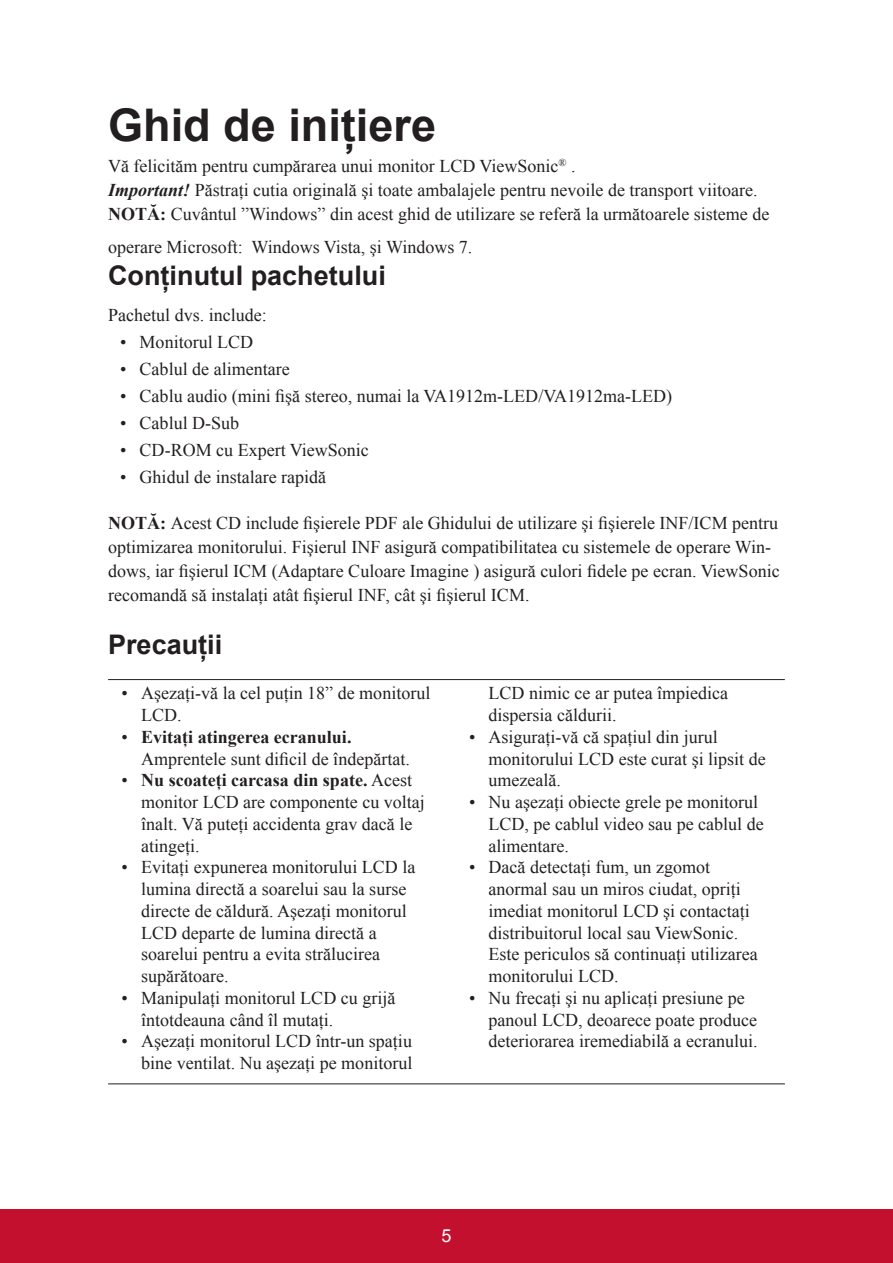
<style>
.page{position:relative;width:893px;height:1263px;background:#fff}
.page>*{position:absolute;margin:0;border:0;box-sizing:border-box;transform-origin:0 0}
.t1{font:700 45px "Arial";color:#231f20}
.t2{font:700 27px "Arial";color:#231f20}
.t3{font:18px/21.8px "Times New Roman";color:#231f20}
.t4{font:18px "Arial";color:#fff}
.s1{font-weight:700;font-style:italic}
.s2{font-weight:700}
</style>
<div class="page">
<div style="left:0;top:1210px;width:892px;height:53px;background:#c3102f"></div>
<hr style="left:108px;top:679px;width:676px;height:1px;background:#231f20">
<hr style="left:108px;top:1083px;width:676px;height:1px;background:#231f20">
<h1 class="t1" style="left:108px;top:95px;width:329px">Ghid de iniţiere</h1>
<p class="t3" style="left:108px;top:154px;width:662px;line-height:24px">Vă felicităm pentru cumpărarea unui monitor LCD ViewSonic<sup>®</sup> .<br><span class="s1">Important!</span> Păstraţi cutia originală şi toate ambalajele pentru nevoile de transport viitoare.<br><span class="s2">NOTĂ:</span> Cuvântul ”Windows” din acest ghid de utilizare se referă la următoarele sisteme de</p>
<p class="t3" style="left:108px;top:235px;width:365px">operare Microsoft: Windows Vista, şi Windows 7.</p>
<h2 class="t2" style="left:108px;top:258px;width:279px">Conţinutul pachetului</h2>
<p class="t3" style="left:108px;top:304px;width:160px">Pachetul dvs. include:</p>
<p class="t3" style="left:120px;top:331px;width:135px">• Monitorul LCD</p>
<p class="t3" style="left:120px;top:358px;width:171px">• Cablul de alimentare</p>
<p class="t3" style="left:120px;top:385px;width:553px">• Cablu audio (mini fişă stereo, numai la VA1912m-LED/VA1912ma-LED)</p>
<p class="t3" style="left:120px;top:412px;width:120px">• Cablul D-Sub</p>
<p class="t3" style="left:120px;top:439px;width:250px">• CD-ROM cu Expert ViewSonic</p>
<p class="t3" style="left:120px;top:466px;width:207px">• Ghidul de instalare rapidă</p>
<p class="t3" style="left:108px;top:510px;width:672px;line-height:24px"><span class="s2">NOTĂ:</span> Acest CD include fişierele PDF ale Ghidului de utilizare şi fişierele INF/ICM pentru optimizarea monitorului. Fişierul INF asigură compatibilitatea cu sistemele de operare Win&shy;dows, iar fişierul ICM (Adaptare Culoare Imagine ) asigură culori fidele pe ecran. ViewSonic recomandă să instalaţi atât fişierul INF, cât şi fişierul ICM.</p>
<h2 class="t2" style="left:108px;top:627px;width:116px">Precauţii</h2>
<p class="t3" style="left:141px;top:682px;width:290px;text-indent:-19px">• Aşezaţi-vă la cel puţin 18” de monitorul<br>LCD.</p>
<p class="t3" style="left:141px;top:725px;width:270px;text-indent:-19px">• <span class="s2">Evitaţi atingerea ecranului.<br></span>Amprentele sunt dificil de îndepărtat.</p>
<p class="t3" style="left:141px;top:769px;width:285px;text-indent:-19px">• <span class="s2">Nu scoateţi carcasa din spate.</span> Acest monitor LCD are componente cu voltaj înalt. Vă puteţi accidenta grav dacă le atingeţi.</p>
<p class="t3" style="left:141px;top:856px;width:275px;text-indent:-19px">• Evitaţi expunerea monitorului LCD la lumina directă a soarelui sau la surse directe de căldură. Aşezaţi monitorul<br>LCD departe de lumina directă a soarelui pentru a evita strălucirea supărătoare.</p>
<p class="t3" style="left:141px;top:986px;width:255px;text-indent:-19px">• Manipulaţi monitorul LCD cu grijă întotdeauna când îl mutaţi.</p>
<p class="t3" style="left:122px;top:1030px;width:292px;text-align:right">• Aşezaţi monitorul LCD într-un spaţiu bine ventilat. Nu aşezaţi pe monitorul</p>
<p class="t3" style="left:488px;top:682px;width:241px">LCD nimic ce ar putea împiedica dispersia căldurii.</p>
<p class="t3" style="left:488px;top:725px;width:279px;text-indent:-19px">• Asiguraţi-vă că spaţiul din jurul monitorului LCD este curat şi lipsit de umezeală.</p>
<p class="t3" style="left:488px;top:791px;width:276px;text-indent:-19px">• Nu aşezaţi obiecte grele pe monitorul<br>LCD, pe cablul video sau pe cablul de alimentare.</p>
<p class="t3" style="left:488px;top:856px;width:270px;text-indent:-19px">• Dacă detectaţi fum, un zgomot anormal sau un miros ciudat, opriţi imediat monitorul LCD şi contactaţi distribuitorul local sau ViewSonic.<br>Este periculos să continuaţi utilizarea monitorului LCD.</p>
<p class="t3" style="left:488px;top:986px;width:270px;text-indent:-19px">• Nu frecaţi şi nu aplicaţi presiune pe panoul LCD, deoarece poate produce deteriorarea iremediabilă a ecranului.</p>
<p class="t4" style="left:441px;top:1223px;width:12px">5</p>
</div>
